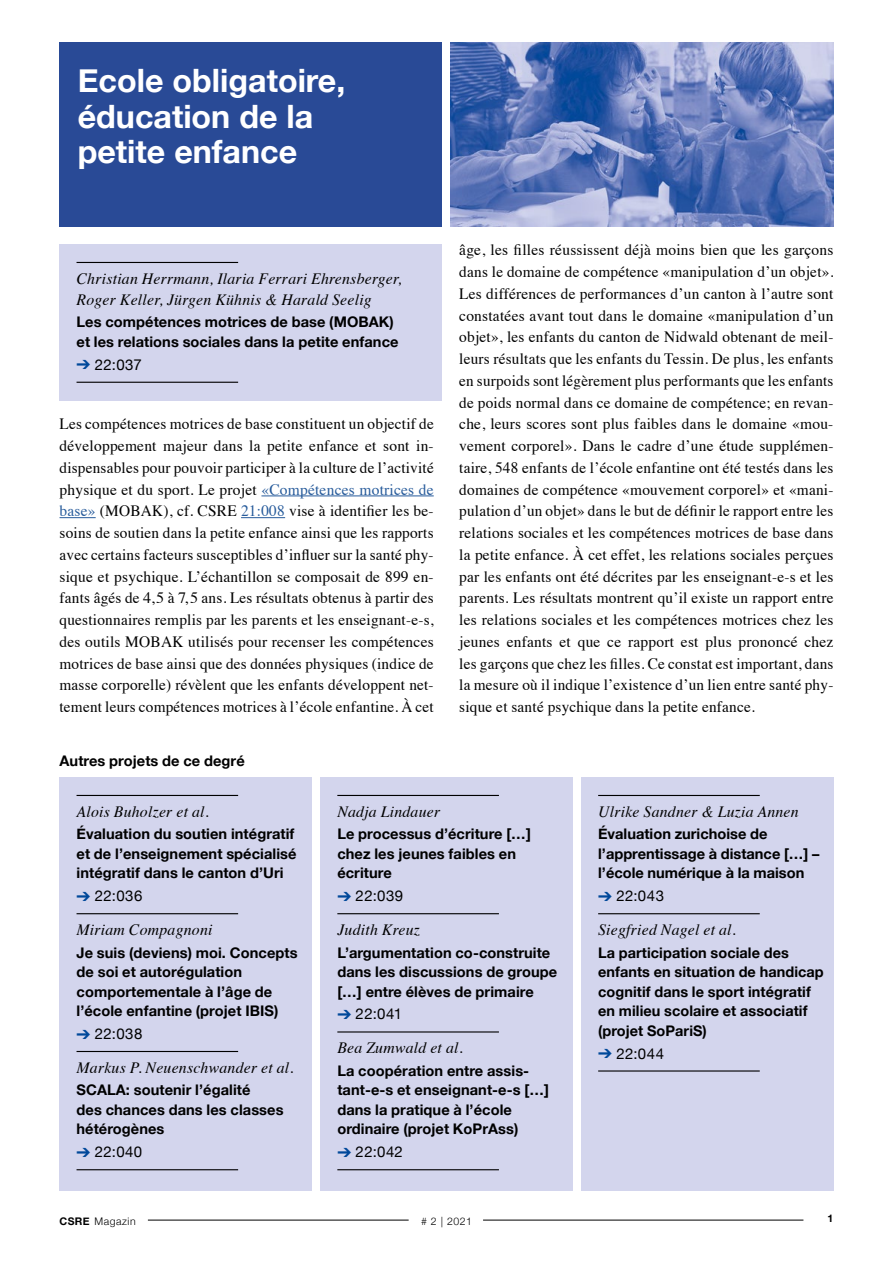
<style>
.page{position:relative;width:893px;height:1263px;background:#fff}
.page>*{position:absolute;margin:0;border:0;box-sizing:border-box;transform-origin:0 0}
.t1{font:700 32.25px/35.4px "Helvetica Neue";color:#fff}
.t2{font:15.75px/21.8px "Times";letter-spacing:.015em;color:#000;text-align:justify}
.t3{font:italic 15.75px/21px "Times";letter-spacing:.015em;color:#000}
.t4{font:15px "Helvetica Neue";letter-spacing:.03em;color:#000}
.t5{font:700 14.7px/19.5px "Helvetica Neue";letter-spacing:.005em;color:#000}
.t6{font:300 10.5px "Helvetica Neue";letter-spacing:.05em;color:#000}
.t7{font:700 10.5px "Helvetica Neue";color:#000}
.s1{color:#00489a}
.s2{color:#275b9b}
.s3{font-weight:700}
</style>
<div class="page">
<div style="left:60px;top:43px;width:382px;height:184px;background:#294a96"></div>
<hr style="left:148px;top:1220px;width:261px;height:1px;background:#000">
<hr style="left:483px;top:1220px;width:320px;height:1px;background:#000">
<img style="left:451px;top:43px;width:382px;height:184px">
<div style="left:60px;top:244px;width:382px;height:157px;background:#d3d5ed"></div>
<hr style="left:77px;top:262px;width:161px;height:1px;background:#000">
<hr style="left:77px;top:382px;width:161px;height:1px;background:#000">
<hr style="left:261px;top:495px;width:173px;height:1px;background:#275b9b">
<hr style="left:60px;top:517px;width:36px;height:1px;background:#275b9b">
<hr style="left:241px;top:517px;width:44px;height:1px;background:#275b9b">
<div style="left:320px;top:777px;width:253px;height:414px;background:#d3d5ed"></div>
<hr style="left:337px;top:795px;width:162px;height:1px;background:#000">
<hr style="left:337px;top:913px;width:162px;height:1px;background:#000">
<hr style="left:337px;top:1031px;width:162px;height:1px;background:#000">
<hr style="left:337px;top:1169px;width:162px;height:1px;background:#000">
<div style="left:581px;top:777px;width:252px;height:414px;background:#d3d5ed"></div>
<hr style="left:598px;top:795px;width:162px;height:1px;background:#000">
<hr style="left:598px;top:913px;width:162px;height:1px;background:#000">
<hr style="left:598px;top:1070px;width:162px;height:1px;background:#000">
<div style="left:60px;top:777px;width:252px;height:414px;background:#d3d5ed"></div>
<hr style="left:77px;top:795px;width:161px;height:1px;background:#000">
<hr style="left:77px;top:913px;width:161px;height:1px;background:#000">
<hr style="left:77px;top:1051px;width:161px;height:1px;background:#000">
<hr style="left:77px;top:1169px;width:161px;height:1px;background:#000">
<h1 class="t1" style="left:78px;top:62px;width:269px">Ecole obligatoire, éducation de la petite enfance</h1>
<p class="t3" style="left:77px;top:267px;width:327px">Christian Herrmann, Ilaria Ferrari Ehrensberger,<br>Roger Keller, Jürgen Kühnis &amp; Harald Seelig</p>
<p class="t5" style="left:77px;top:312px;width:323px">Les compétences motrices de base (MOBAK) et les relations sociales dans la petite enfance</p>
<p class="t4" style="left:77px;top:354px;width:67px"><span class="s1">➔</span> 22:037</p>
<p class="t2" style="left:60px;top:412px;width:376px">Les compétences motrices de base constituent un objectif de développement majeur dans la petite enfance et sont in&shy;dispensables pour pouvoir participer à la culture de l’activité physique et du sport. Le projet <span class="s2">«Compétences motrices de base»</span> (MOBAK), cf. CSRE <span class="s2">21:008</span> vise à identifier les be&shy;soins de soutien dans la petite enfance ainsi que les rapports avec certains facteurs susceptibles d’influer sur la santé phy&shy;sique et psychique. L’échantillon se composait de 899 en&shy;fants âgés de 4,5 à 7,5 ans. Les résultats obtenus à partir des questionnaires remplis par les parents et les enseignant-e-s, des outils MOBAK utilisés pour recenser les compétences motrices de base ainsi que des données physiques (indice de masse corporelle) révèlent que les enfants développent net&shy;tement leurs compétences motrices à l’école enfantine. À cet</p>
<p class="t5" style="left:60px;top:751px;width:187px">Autres projets de ce degré</p>
<p class="t2" style="left:459px;top:238px;width:376px">âge, les filles réussissent déjà moins bien que les garçons dans le domaine de compétence «manipulation d’un objet».<br>Les différences de performances d’un canton à l’autre sont constatées avant tout dans le domaine «manipulation d’un objet», les enfants du canton de Nidwald obtenant de meil&shy;leurs résultats que les enfants du Tessin. De plus, les enfants en surpoids sont légèrement plus performants que les enfants de poids normal dans ce domaine de compétence; en revan&shy;che, leurs scores sont plus faibles dans le domaine «mou&shy;vement corporel». Dans le cadre d’une étude supplémen&shy;taire, 548 enfants de l’école enfantine ont été testés dans les domaines de compétence «mouvement corporel» et «mani&shy;pulation d’un objet» dans le but de définir le rapport entre les relations sociales et les compétences motrices de base dans la petite enfance. À cet effet, les relations sociales perçues par les enfants ont été décrites par les enseignant-e-s et les parents. Les résultats montrent qu’il existe un rapport entre les relations sociales et les compétences motrices chez les jeunes enfants et que ce rapport est plus prononcé chez les garçons que chez les filles. Ce constat est important, dans la mesure où il indique l’existence d’un lien entre santé phy&shy;sique et santé psychique dans la petite enfance.</p>
<p class="t3" style="left:77px;top:800px;width:134px">Alois Buholzer et al.</p>
<p class="t5" style="left:77px;top:824px;width:221px">Évaluation du soutien intégratif et de l’enseignement spécialisé intégratif dans le canton d’Uri</p>
<p class="t4" style="left:77px;top:885px;width:67px"><span class="s1">➔</span> 22:036</p>
<p class="t3" style="left:77px;top:918px;width:137px">Miriam Compagnoni</p>
<p class="t5" style="left:77px;top:942px;width:222px">Je suis (deviens) moi. Concepts de soi et autorégulation comportementale à l’âge de l’école enfantine (projet IBIS)</p>
<p class="t4" style="left:77px;top:1023px;width:67px"><span class="s1">➔</span> 22:038</p>
<p class="t3" style="left:77px;top:1056px;width:218px">Markus P. Neuenschwander et al.</p>
<p class="t5" style="left:77px;top:1080px;width:208px">SCALA: soutenir l’égalité<br>des chances dans les classes hétérogènes</p>
<p class="t4" style="left:77px;top:1141px;width:67px"><span class="s1">➔</span> 22:040</p>
<p class="t3" style="left:337px;top:800px;width:104px">Nadja Lindauer</p>
<p class="t5" style="left:337px;top:824px;width:195px">Le processus d’écriture […] chez les jeunes faibles en écriture</p>
<p class="t4" style="left:337px;top:885px;width:67px"><span class="s1">➔</span> 22:039</p>
<p class="t3" style="left:337px;top:918px;width:84px">Judith Kreuz</p>
<p class="t5" style="left:337px;top:942px;width:221px">L’argumentation co-construite dans les discussions de groupe […] entre élèves de primaire</p>
<p class="t4" style="left:337px;top:1003px;width:66px"><span class="s1">➔</span> 22:041</p>
<p class="t3" style="left:337px;top:1036px;width:127px">Bea Zumwald et al.</p>
<p class="t5" style="left:337px;top:1060px;width:213px">La coopération entre assis&shy;tant-e-s et enseignant-e-s […] dans la pratique à l’école ordinaire (projet KoPrAss)</p>
<p class="t4" style="left:337px;top:1141px;width:67px"><span class="s1">➔</span> 22:042</p>
<p class="t3" style="left:598px;top:800px;width:202px">Ulrike Sandner &amp; Luzia Annen</p>
<p class="t5" style="left:598px;top:824px;width:223px">Évaluation zurichoise de l’apprentissage à distance […] – l’école numérique à la maison</p>
<p class="t4" style="left:598px;top:885px;width:67px"><span class="s1">➔</span> 22:043</p>
<p class="t3" style="left:598px;top:918px;width:139px">Siegfried Nagel et al.</p>
<p class="t5" style="left:598px;top:942px;width:227px">La participation sociale des enfants en situation de handicap cognitif dans le sport intégratif en milieu scolaire et associatif (projet SoPariS)</p>
<p class="t4" style="left:598px;top:1042px;width:67px"><span class="s1">➔</span> 22:044</p>
<p class="t6" style="left:60px;top:1215px;width:78px"><span class="s3">CSRE</span> Magazin</p>
<p class="t6" style="left:421px;top:1215px;width:52px"># 2 | 2021</p>
<p class="t7" style="left:828px;top:1211px;width:7px">1</p>
</div>
